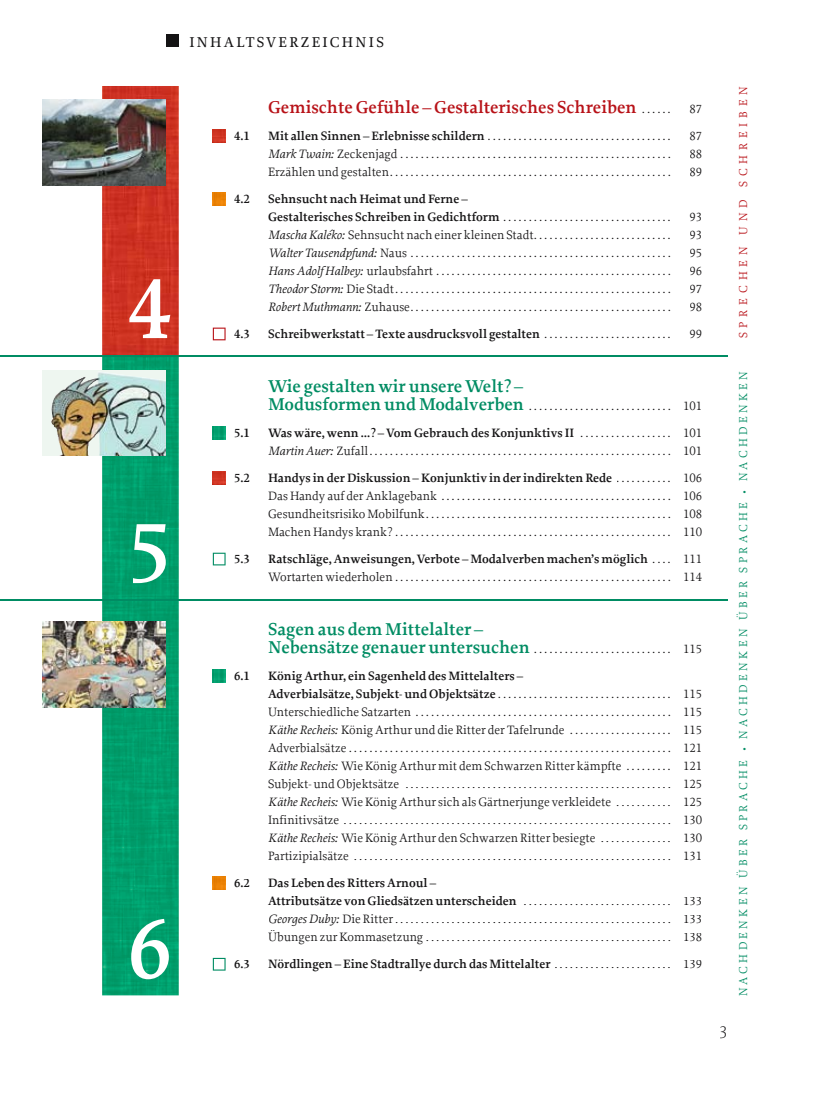
<style>
.page{position:relative;width:830px;height:1106px;background:#fff}
.page>*{position:absolute;margin:0;border:0;box-sizing:border-box;transform-origin:0 0}
.t1{font:90px "Proforma CV Semi Bold SC";color:#fff}
.t2{font:700 18px "Proforma CV Semi";color:#008c63}
.t3{font:700 18px "Proforma CV Semi";color:#b81218}
.t4{font:18px "Proforma CV Ultra Light SC";color:#141314}
.t5{font:15px "Proforma CV Medium";letter-spacing:.15em;color:#141314}
.t6{font:12.75px/18px "Proforma CV";color:#141314;text-align:justify}
.t7{font:700 12.75px/18px "Proforma CV Semi";color:#141314}
.t8{font:12.75px "Proforma CV Book SC";color:#141314}
.t9{font:12.75px "Proforma CV Semi Bold SC";color:#141314}
.t10{font:12px "Proforma CV";letter-spacing:.28em;color:#008c63}
.t11{font:12px "Proforma CV";letter-spacing:.41em;color:#b81218}
.s1{font-family:"Proforma CV Book SC";font-weight:400;font-size:12.75px;color:#141314}
.s2{font-family:"Proforma CV Semi";font-weight:700}
.s3{font-style:italic}
.s4{font-family:"Proforma CV Book SC";font-weight:400}
.s5{font-family:"Proforma CV Semi";font-weight:700;font-size:18px;color:#008c63}
.s6{font-family:"Proforma CV Book SC"}
</style>
<div class="page">
<div style="left:166px;top:34px;width:13px;height:13px;background:#141314"></div>
<img style="left:102px;top:86px;width:77px;height:269px">
<div style="left:102px;top:356px;width:77px;height:639px;background:#009d6b"></div>
<svg style="left:213px;top:129px;width:12px;height:13px"></svg>
<svg style="left:213px;top:192px;width:12px;height:13px"></svg>
<svg style="left:213px;top:327px;width:12px;height:13px"></svg>
<svg style="left:213px;top:426px;width:12px;height:13px"></svg>
<svg style="left:213px;top:471px;width:12px;height:13px"></svg>
<svg style="left:213px;top:552px;width:12px;height:13px"></svg>
<svg style="left:213px;top:669px;width:12px;height:13px"></svg>
<svg style="left:213px;top:876px;width:12px;height:13px"></svg>
<svg style="left:213px;top:957px;width:12px;height:13px"></svg>
<img style="left:42px;top:100px;width:124px;height:85px">
<img style="left:42px;top:371px;width:124px;height:84px">
<hr style="left:0;top:599px;width:727px;height:1px;background:#008c63">
<hr style="left:0;top:355px;width:727px;height:2px;background:#008c63">
<img style="left:42px;top:622px;width:124px;height:85px">
<h1 class="t1" style="left:127px;top:252px;width:46px">4</h1>
<h1 class="t1" style="left:127px;top:495px;width:46px">5</h1>
<h1 class="t1" style="left:127px;top:891px;width:46px">6</h1>
<p class="t5" style="left:189px;top:33px;width:196px">INHALTSVERZEICHNIS</p>
<h2 class="t3" style="left:268px;top:96px;width:404px">Gemischte Gefühle – Gestalterisches Schreiben <span class="s1">. . . . . .</span></h2>
<p class="t8" style="left:689px;top:101px;width:14px">87</p>
<p class="t9" style="left:234px;top:128px;width:17px">4.1</p>
<p class="t8" style="left:268px;top:128px;width:404px"><span class="s2">Mit allen Sinnen – Erlebnisse schildern</span> . . . . . . . . . . . . . . . . . . . . . . . . . . . . . . . . . . . .</p>
<p class="t8" style="left:689px;top:128px;width:14px">87</p>
<p class="t6" style="left:268px;top:145px;width:404px"><span class="s3">Mark Twain:</span> Zeckenjagd . . . . . . . . . . . . . . . . . . . . . . . . . . . . . . . . . . . . . . . . . . . . . . . . . . . . .</p>
<p class="t8" style="left:689px;top:146px;width:14px">88</p>
<p class="t6" style="left:268px;top:163px;width:404px">Erzählen und gestalten. . . . . . . . . . . . . . . . . . . . . . . . . . . . . . . . . . . . . . . . . . . . . . . . . . . . . . .</p>
<p class="t8" style="left:689px;top:164px;width:14px">89</p>
<p class="t9" style="left:234px;top:191px;width:17px">4.2</p>
<p class="t7" style="left:268px;top:190px;width:404px">Sehnsucht nach Heimat und Ferne –<br>Gestalterisches Schreiben in Gedichtform <span class="s4">. . . . . . . . . . . . . . . . . . . . . . . . . . . . . . . . .</span></p>
<p class="t8" style="left:689px;top:209px;width:14px">93</p>
<p class="t6" style="left:268px;top:226px;width:404px"><span class="s3">Mascha Kaléko:</span> Sehnsucht nach einer kleinen Stadt. . . . . . . . . . . . . . . . . . . . . . . . . . .</p>
<p class="t8" style="left:689px;top:227px;width:14px">93</p>
<p class="t6" style="left:268px;top:244px;width:404px"><span class="s3">Walter Tausendpfund:</span> Naus . . . . . . . . . . . . . . . . . . . . . . . . . . . . . . . . . . . . . . . . . . . . . . . . . . .</p>
<p class="t8" style="left:689px;top:245px;width:14px">95</p>
<p class="t6" style="left:268px;top:262px;width:404px"><span class="s3">Hans Adolf Halbey:</span> urlaubsfahrt . . . . . . . . . . . . . . . . . . . . . . . . . . . . . . . . . . . . . . . . . . . . . .</p>
<p class="t8" style="left:689px;top:263px;width:14px">96</p>
<p class="t6" style="left:268px;top:280px;width:404px"><span class="s3">Theodor Storm:</span> Die Stadt. . . . . . . . . . . . . . . . . . . . . . . . . . . . . . . . . . . . . . . . . . . . . . . . . . . . . .</p>
<p class="t8" style="left:689px;top:281px;width:14px">97</p>
<p class="t6" style="left:268px;top:298px;width:404px"><span class="s3">Robert Muthmann:</span> Zuhause. . . . . . . . . . . . . . . . . . . . . . . . . . . . . . . . . . . . . . . . . . . . . . . . . . .</p>
<p class="t8" style="left:689px;top:299px;width:14px">98</p>
<p class="t9" style="left:234px;top:326px;width:17px">4.3</p>
<p class="t7" style="left:268px;top:325px;width:404px">Schreibwerkstatt – Texte ausdrucksvoll gestalten <span class="s4">. . . . . . . . . . . . . . . . . . . . . . . . .</span></p>
<p class="t8" style="left:689px;top:326px;width:14px">99</p>
<h2 class="t2" style="left:268px;top:375px;width:256px">Wie gestalten wir unsere Welt ? –</h2>
<p class="t8" style="left:268px;top:398px;width:435px"><span class="s5">Modusformen und Modalverben</span> . . . . . . . . . . . . . . . . . . . . . . . . . . . . 101</p>
<p class="t9" style="left:234px;top:425px;width:17px">5.1</p>
<p class="t7" style="left:268px;top:424px;width:435px">Was wäre, wenn … ? – Vom Gebrauch des Konjunktivs II <span class="s4">. . . . . . . . . . . . . . . . . . 101</span></p>
<p class="t6" style="left:268px;top:442px;width:435px"><span class="s3">Martin Auer:</span> Zufall. . . . . . . . . . . . . . . . . . . . . . . . . . . . . . . . . . . . . . . . . . . . . . . . . . . . . . . . . . . <span class="s6">101</span></p>
<p class="t9" style="left:234px;top:470px;width:17px">5.2</p>
<p class="t7" style="left:268px;top:469px;width:435px">Handys in der Diskussion – Konjunktiv in der indirekten Rede <span class="s4">. . . . . . . . . . . 106</span></p>
<p class="t6" style="left:268px;top:487px;width:435px">Das Handy auf der Anklagebank . . . . . . . . . . . . . . . . . . . . . . . . . . . . . . . . . . . . . . . . . . . . . <span class="s6">106<br></span>Gesundheitsrisiko Mobilfunk. . . . . . . . . . . . . . . . . . . . . . . . . . . . . . . . . . . . . . . . . . . . . . . . <span class="s6">108<br></span>Machen Handys krank ? . . . . . . . . . . . . . . . . . . . . . . . . . . . . . . . . . . . . . . . . . . . . . . . . . . . . . . <span class="s6">110</span></p>
<p class="t9" style="left:234px;top:551px;width:17px">5.3</p>
<p class="t7" style="left:268px;top:550px;width:435px">Ratschläge, Anweisungen, Verbote – Modalverben machen’s möglich <span class="s4">. . . . 111</span></p>
<p class="t6" style="left:268px;top:568px;width:435px">Wortarten wiederholen . . . . . . . . . . . . . . . . . . . . . . . . . . . . . . . . . . . . . . . . . . . . . . . . . . . . . . <span class="s6">114</span></p>
<h2 class="t2" style="left:268px;top:618px;width:216px">Sagen aus dem Mittelalter –</h2>
<p class="t8" style="left:268px;top:641px;width:435px"><span class="s5">Nebensätze genauer untersuchen</span> . . . . . . . . . . . . . . . . . . . . . . . . . . . 115</p>
<p class="t9" style="left:234px;top:668px;width:17px">6.1</p>
<p class="t7" style="left:268px;top:667px;width:435px">König Arthur, ein Sagenheld des Mittelalters –<br>Adverbialsätze, Subjekt- und Objektsätze <span class="s4">. . . . . . . . . . . . . . . . . . . . . . . . . . . . . . . . . . 115</span></p>
<p class="t6" style="left:268px;top:703px;width:435px">Unterschiedliche Satzarten . . . . . . . . . . . . . . . . . . . . . . . . . . . . . . . . . . . . . . . . . . . . . . . . . . <span class="s6">115<br></span><span class="s3">Käthe Recheis:</span> König Arthur und die Ritter der Tafelrunde . . . . . . . . . . . . . . . . . . . . <span class="s6">115<br></span>Adverbialsätze . . . . . . . . . . . . . . . . . . . . . . . . . . . . . . . . . . . . . . . . . . . . . . . . . . . . . . . . . . . . . . . <span class="s6">121<br></span><span class="s3">Käthe Recheis:</span> Wie König Arthur mit dem Schwarzen Ritter kämpfte . . . . . . . . . <span class="s6">121<br></span>Subjekt- und Objektsätze . . . . . . . . . . . . . . . . . . . . . . . . . . . . . . . . . . . . . . . . . . . . . . . . . . . . <span class="s6">125<br></span><span class="s3">Käthe Recheis:</span> Wie König Arthur sich als Gärtnerjunge verkleidete . . . . . . . . . . . <span class="s6">125<br></span>Infinitivsätze . . . . . . . . . . . . . . . . . . . . . . . . . . . . . . . . . . . . . . . . . . . . . . . . . . . . . . . . . . . . . . . . <span class="s6">130<br></span><span class="s3">Käthe Recheis:</span> Wie König Arthur den Schwarzen Ritter besiegte . . . . . . . . . . . . . . <span class="s6">130<br></span>Partizipialsätze . . . . . . . . . . . . . . . . . . . . . . . . . . . . . . . . . . . . . . . . . . . . . . . . . . . . . . . . . . . . . . <span class="s6">131</span></p>
<p class="t9" style="left:234px;top:875px;width:17px">6.2</p>
<p class="t7" style="left:268px;top:874px;width:435px">Das Leben des Ritters Arnoul –<br>Attributsätze von Gliedsätzen unterscheiden <span class="s4">. . . . . . . . . . . . . . . . . . . . . . . . . . . . . 133</span></p>
<p class="t6" style="left:268px;top:910px;width:435px"><span class="s3">Georges Duby:</span> Die Ritter . . . . . . . . . . . . . . . . . . . . . . . . . . . . . . . . . . . . . . . . . . . . . . . . . . . . . . <span class="s6">133<br></span>Übungen zur Kommasetzung . . . . . . . . . . . . . . . . . . . . . . . . . . . . . . . . . . . . . . . . . . . . . . . . <span class="s6">138</span></p>
<p class="t9" style="left:234px;top:956px;width:17px">6.3</p>
<p class="t7" style="left:268px;top:955px;width:435px">Nördlingen – Eine Stadtrallye durch das Mittelalter <span class="s4">. . . . . . . . . . . . . . . . . . . . . . . 139</span></p>
<p class="t11" style="left:735px;top:338px;width:254px;rotate:-90deg">SPRECHEN UND SCHREIBEN</p>
<p class="t10" style="left:735px;top:996px;width:627px;rotate:-90deg">NACHDENKEN ÜBER SPRACHE • NACHDENKEN ÜBER SPRACHE • NACHDENKEN</p>
<h2 class="t4" style="left:718px;top:1021px;width:10px">3</h2>
</div>
